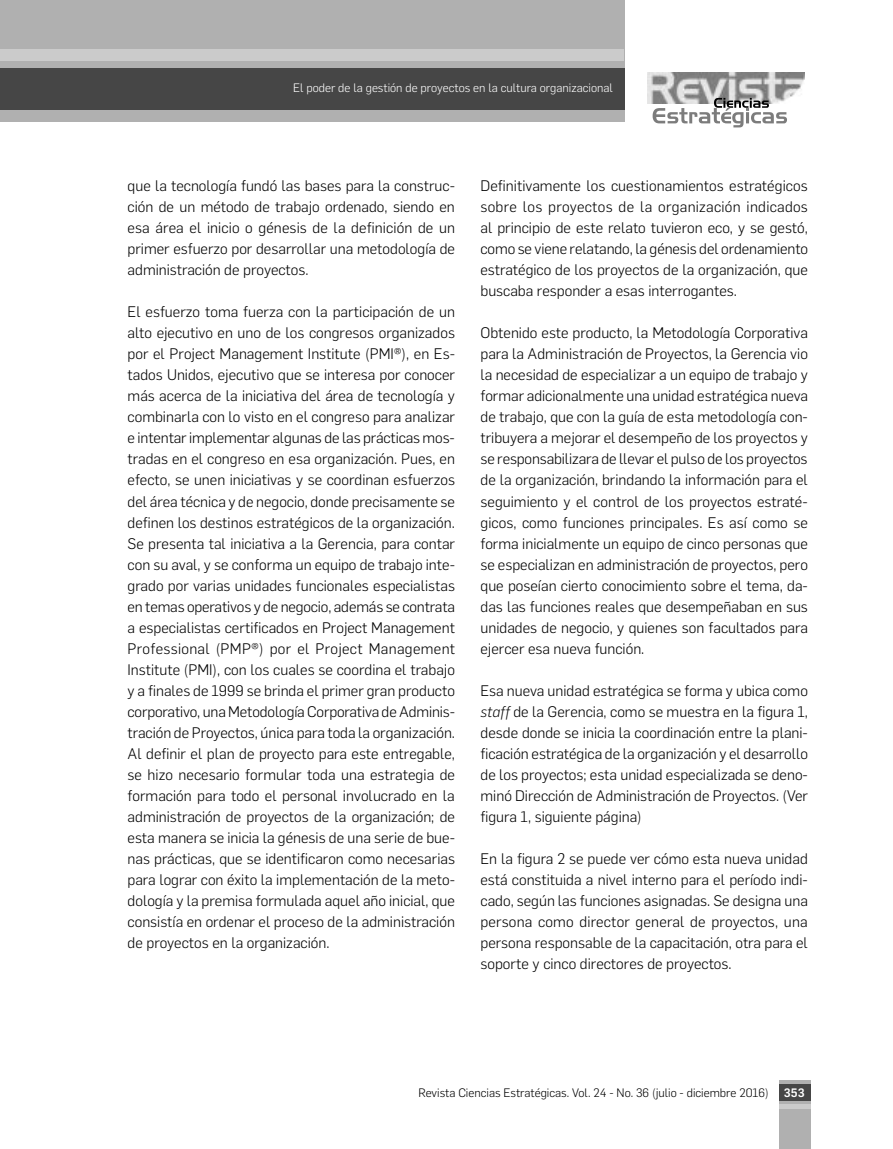
<style>
.page{position:relative;width:893px;height:1149px;background:#fff}
.page>*{position:absolute;margin:0;border:0;box-sizing:border-box;transform-origin:0 0}
.t1{font:300 15px/21px "Flama";color:#000;text-align:justify}
.t2{font:300 12px "Flama";color:#000}
.t3{font:300 12px "Flama";color:#fff}
.t4{font:500 12px "Flama";color:#fff}
.s1{font-style:italic}
</style>
<div class="page">
<div style="left:779px;top:1079px;width:31px;height:69px;background:#b0b0b0"></div>
<div style="left:0;top:0;width:625px;height:122px;background:#b0b0b0"></div>
<svg style="left:779px;top:1104px;width:31px;height:3px"></svg>
<div style="left:779px;top:1083px;width:31px;height:16px;background:#464646"></div>
<img style="left:647px;top:72px;width:157px;height:31px">
<svg style="left:653px;top:98px;width:134px;height:29px"></svg>
<div style="left:0;top:68px;width:625px;height:41px;background:#464646"></div>
<div style="left:0;top:49px;width:624px;height:12px;background:#cbcbcb"></div>
<p class="t3" style="left:293px;top:80px;width:321px">El poder de la gestión de proyectos en la cultura organizacional</p>
<p class="t1" style="left:128px;top:174px;width:329px">que la tecnología fundó las bases para la construc&shy;ción de un método de trabajo ordenado, siendo en esa área el inicio o génesis de la definición de un primer esfuerzo por desarrollar una metodología de administración de proyectos.</p>
<p class="t1" style="left:128px;top:300px;width:329px">El esfuerzo toma fuerza con la participación de un alto ejecutivo en uno de los congresos organizados por el Project Management Institute (PMI®), en Es&shy;tados Unidos, ejecutivo que se interesa por conocer más acerca de la iniciativa del área de tecnología y combinarla con lo visto en el congreso para analizar e intentar implementar algunas de las prácticas mos&shy;tradas en el congreso en esa organización. Pues, en efecto, se unen iniciativas y se coordinan esfuerzos del área técnica y de negocio, donde precisamente se definen los destinos estratégicos de la organización.<br>Se presenta tal iniciativa a la Gerencia, para contar con su aval, y se conforma un equipo de trabajo inte&shy;grado por varias unidades funcionales especialistas en temas operativos y de negocio, además se contrata a especialistas certificados en Project Management Professional (PMP®) por el Project Management Institute (PMI), con los cuales se coordina el trabajo y a finales de 1999 se brinda el primer gran producto corporativo, una Metodología Corporativa de Adminis&shy;tración de Proyectos, única para toda la organización.<br>Al definir el plan de proyecto para este entregable, se hizo necesario formular toda una estrategia de formación para todo el personal involucrado en la administración de proyectos de la organización; de esta manera se inicia la génesis de una serie de bue&shy;nas prácticas, que se identificaron como necesarias para lograr con éxito la implementación de la meto&shy;dología y la premisa formulada aquel año inicial, que consistía en ordenar el proceso de la administración de proyectos en la organización.</p>
<p class="t1" style="left:480px;top:174px;width:329px">Definitivamente los cuestionamientos estratégicos sobre los proyectos de la organización indicados al principio de este relato tuvieron eco, y se gestó, como se viene relatando, la génesis del ordenamiento estratégico de los proyectos de la organización, que buscaba responder a esas interrogantes.</p>
<p class="t1" style="left:480px;top:321px;width:329px">Obtenido este producto, la Metodología Corporativa para la Administración de Proyectos, la Gerencia vio la necesidad de especializar a un equipo de trabajo y formar adicionalmente una unidad estratégica nueva de trabajo, que con la guía de esta metodología con&shy;tribuyera a mejorar el desempeño de los proyectos y se responsabilizara de llevar el pulso de los proyectos de la organización, brindando la información para el seguimiento y el control de los proyectos estraté&shy;gicos, como funciones principales. Es así como se forma inicialmente un equipo de cinco personas que se especializan en administración de proyectos, pero que poseían cierto conocimiento sobre el tema, da&shy;das las funciones reales que desempeñaban en sus unidades de negocio, y quienes son facultados para ejercer esa nueva función.</p>
<p class="t1" style="left:480px;top:678px;width:329px">Esa nueva unidad estratégica se forma y ubica como <span class="s1">staff</span> de la Gerencia, como se muestra en la figura 1, desde donde se inicia la coordinación entre la plani&shy;ficación estratégica de la organización y el desarrollo de los proyectos; esta unidad especializada se deno&shy;minó Dirección de Administración de Proyectos. (Ver figura 1, siguiente página)</p>
<p class="t1" style="left:480px;top:846px;width:329px">En la figura 2 se puede ver cómo esta nueva unidad está constituida a nivel interno para el período indi&shy;cado, según las funciones asignadas. Se designa una persona como director general de proyectos, una persona responsable de la capacitación, otra para el soporte y cinco directores de proyectos.</p>
<p class="t2" style="left:418px;top:1084px;width:352px">Revista Ciencias Estratégicas. Vol. 24 - No. 36 (julio - diciembre 2016)</p>
<p class="t4" style="left:784px;top:1083px;width:22px">353</p>
</div>
